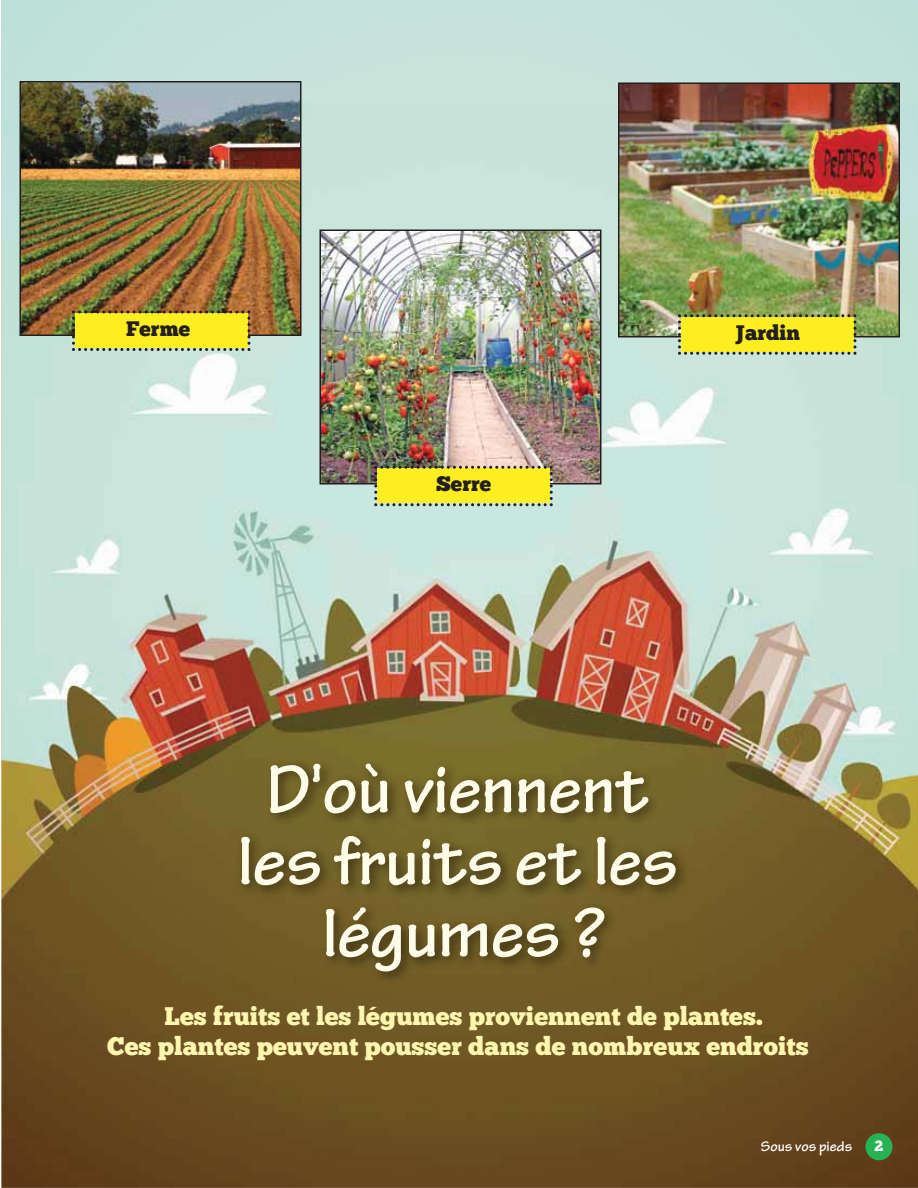
<style>
.page{position:relative;width:918px;height:1188px;background:#fff}
.page>*{position:absolute;margin:0;border:0;box-sizing:border-box;transform-origin:0 0}
.t1{font:700 72px/72px "Tekton Pro";letter-spacing:-.01em;color:#fffdea;text-align:center}
.t2{font:25.5px/30px "Chunk Five";color:#fdf6af;text-align:center}
.t3{font:21px "Chunk Five";color:#231f20}
.t4{font:700 15px "Tekton Pro";color:#fff}
.t5{font:15px "Chunk Five";color:#fff}
</style>
<div class="page">
<img style="left:1px;top:103px;width:917px;height:1085px">
<img style="left:19px;top:81px;width:282px;height:255px">
<img style="left:319px;top:229px;width:282px;height:255px">
<img style="left:618px;top:82px;width:282px;height:255px">
<svg style="left:72px;top:310px;width:178px;height:41px"></svg>
<svg style="left:374px;top:466px;width:179px;height:40px"></svg>
<svg style="left:678px;top:314px;width:178px;height:41px"></svg>
<img style="left:228px;top:742px;width:480px;height:255px">
<div style="left:865px;top:1133px;width:27px;height:27px;background:#26b355;border-radius:50%"></div>
<p class="t3" style="left:126px;top:316px;width:65px">Ferme</p>
<p class="t3" style="left:436px;top:471px;width:57px">Serre</p>
<p class="t3" style="left:735px;top:319px;width:66px">Jardin</p>
<h1 class="t1" style="left:238px;top:755px;width:441px">D'où viennent les fruits et les légumes ?</h1>
<p class="t2" style="left:107px;top:1002px;width:703px">Les fruits et les légumes proviennent de plantes.<br>Ces plantes peuvent pousser dans de nombreux endroits</p>
<p class="t4" style="left:761px;top:1137px;width:93px">Sous vos pieds</p>
<p class="t5" style="left:875px;top:1137px;width:10px">2</p>
</div>
